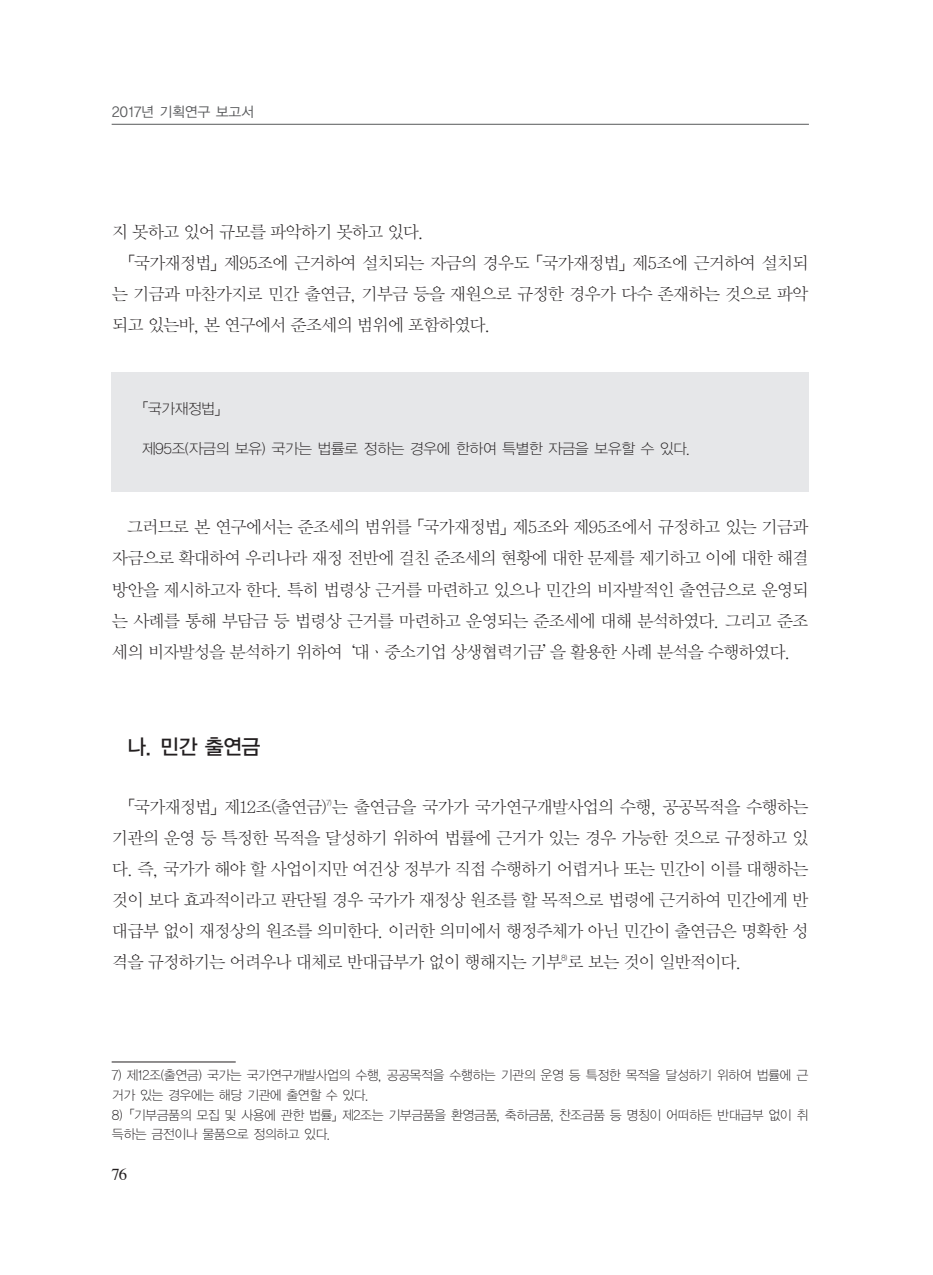
<style>
.page{position:relative;width:933px;height:1275px;background:#fff}
.page>*{position:absolute;margin:0;border:0;box-sizing:border-box;transform-origin:0 0}
.t1{font:21px "YGO13";color:#231f20}
.t2{font:17.15px/31.2px "Y Mj O11";letter-spacing:-.1em;color:#231f20;text-align:justify}
.t3{font:16.62px "Times";color:#231f20}
.t4{font:14.88px "YGO11";letter-spacing:-.1em;color:#231f20}
.t5{font:14px "YGO12";letter-spacing:-.08em;color:#57585a}
.내_각주__스타일{font:13.12px/19.6px "YGO11";letter-spacing:-.1em;color:#231f20}
.t6{font:7.7px "YGO11";color:#231f20}
</style>
<div class="page">
<hr style="left:112px;top:124px;width:697px;height:1px;background:#57585a">
<div style="left:112px;top:372px;width:697px;height:120px;background:#e6e7e9"></div>
<hr style="left:112px;top:1062px;width:124px;height:1px;background:#231f20">
<p class="t5" style="left:112px;top:103px;width:144px">2017년 기획연구 보고서</p>
<p class="t2" style="left:112px;top:216px;width:314px">지 못하고 있어 규모를 파악하기 못하고 있다.</p>
<p class="t2" style="left:112px;top:247px;width:698px;text-indent:6px">「국가재정법」제95조에 근거하여 설치되는 자금의 경우도 「국가재정법」제5조에 근거하여 설치되 는 기금과 마찬가지로 민간 출연금, 기부금 등을 재원으로 규정한 경우가 다수 존재하는 것으로 파악 되고 있는바, 본 연구에서 준조세의 범위에 포함하였다.</p>
<p class="t4" style="left:134px;top:399px;width:97px">「국가재정법」</p>
<p class="t4" style="left:141px;top:439px;width:551px">제95조(자금의 보유) 국가는 법률로 정하는 경우에 한하여 특별한 자금을 보유할 수 있다.</p>
<p class="t2" style="left:112px;top:512px;width:698px;text-indent:15px">그러므로 본 연구에서는 준조세의 범위를 「국가재정법」제5조와 제95조에서 규정하고 있는 기금과 자금으로 확대하여 우리나라 재정 전반에 걸친 준조세의 현황에 대한 문제를 제기하고 이에 대한 해결 방안을 제시하고자 한다. 특히 법령상 근거를 마련하고 있으나 민간의 비자발적인 출연금으로 운영되 는 사례를 통해 부담금 등 법령상 근거를 마련하고 운영되는 준조세에 대해 분석하였다. 그리고 준조 세의 비자발성을 분석하기 위하여 ‘대ㆍ중소기업 상생협력기금’을 활용한 사례 분석을 수행하였다.</p>
<p class="t1" style="left:126px;top:733px;width:136px">나. 민간 출연금</p>
<p class="t2" style="left:118px;top:791px;width:692px">「국가재정법」제12조(출연금) 는 출연금을 국가가 국가연구개발사업의 수행, 공공목적을 수행하는</p>
<p class="t6" style="left:326px;top:798px;width:8px">7)</p>
<p class="t2" style="left:112px;top:822px;width:698px">기관의 운영 등 특정한 목적을 달성하기 위하여 법률에 근거가 있는 경우 가능한 것으로 규정하고 있 다. 즉, 국가가 해야 할 사업이지만 여건상 정부가 직접 수행하기 어렵거나 또는 민간이 이를 대행하는 것이 보다 효과적이라고 판단될 경우 국가가 재정상 원조를 할 목적으로 법령에 근거하여 민간에게 반 대급부 없이 재정상의 원조를 의미한다. 이러한 의미에서 행정주체가 아닌 민간이 출연금은 명확한 성 격을 규정하기는 어려우나 대체로 반대급부가 없이 행해지는 기부 로 보는 것이 일반적이다.</p>
<p class="t6" style="left:561px;top:953px;width:8px">8)</p>
<p class="내_각주__스타일" style="left:112px;top:1065px;width:698px">7) 제12조(출연금) 국가는 국가연구개발사업의 수행, 공공목적을 수행하는 기관의 운영 등 특정한 목적을 달성하기 위하여 법률에 근 거가 있는 경우에는 해당 기관에 출연할 수 있다.</p>
<p class="내_각주__스타일" style="left:112px;top:1105px;width:698px">8)「기부금품의 모집 및 사용에 관한 법률」제2조는 기부금품을 환영금품, 축하금품, 찬조금품 등 명칭이 어떠하든 반대급부 없이 취 득하는 금전이나 물품으로 정의하고 있다.</p>
<p class="t3" style="left:112px;top:1158px;width:17px">76</p>
</div>
